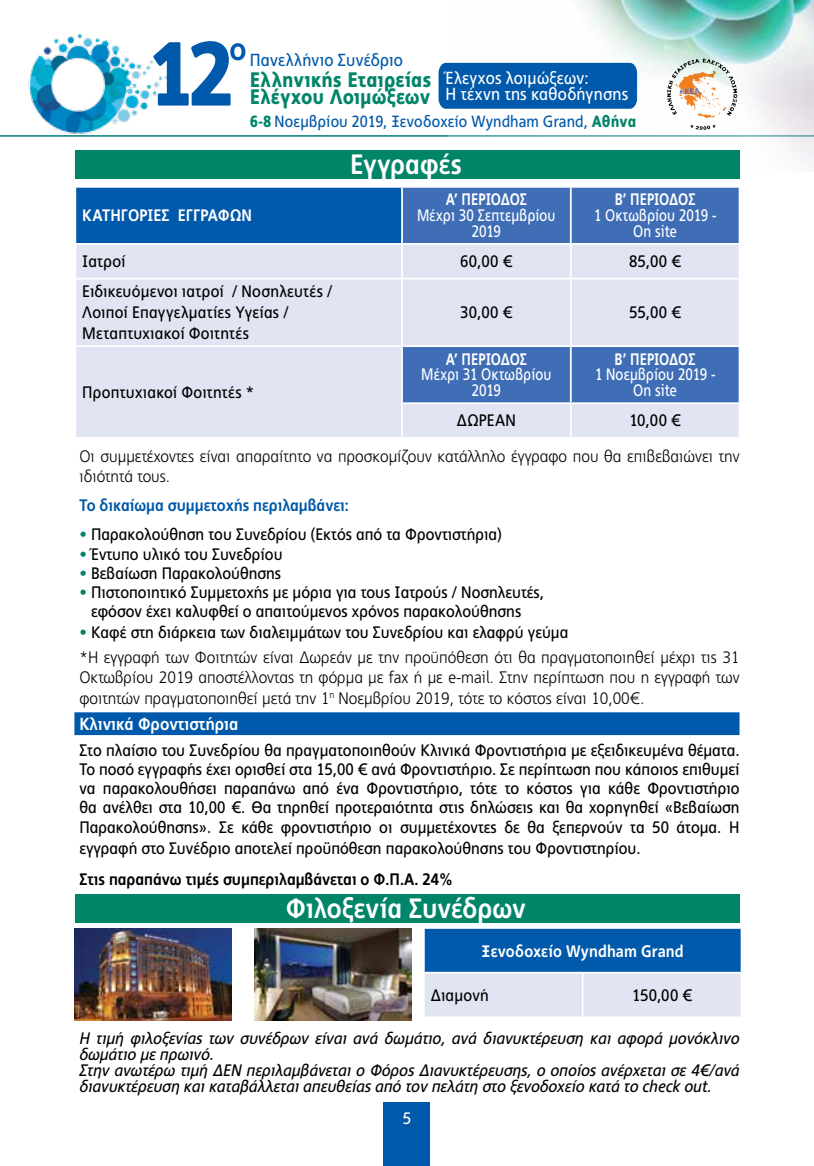
<style>
.page{position:relative;width:814px;height:1166px;background:#fff}
.page>*{position:absolute;margin:0;border:0;box-sizing:border-box;transform-origin:0 0}
.t1{font:900 90.83px "PF Index";color:#0059aa}
.t2{font:700 28px "PF Index";color:#fff}
.t3{font:900 21px "PF Index";letter-spacing:.005em;color:#008569}
.t4{font:17.5px/15.8px "PF Index";letter-spacing:.015em;color:#fff}
.t5{font:17.5px "PF Index";letter-spacing:.01em;color:#0059aa}
.t6{font:700 17.5px "PF Index";color:#fff}
.t7{font:16.62px/19.2px "PF Index";color:#000}
.t8{font:300 16.62px/20.1px "PF Index";color:#000}
.t9{font:italic 16.62px/15.8px "PF Index";color:#000}
.t10{font:16.62px/15.8px "PF Index";letter-spacing:.01em;color:#fff;text-align:center;scale:.9 1}
.t11{font:700 16.62px "PF Index";color:#000}
.t12{font:700 16.62px "PF Index";letter-spacing:.005em;color:#fff}
.t13{font:700 16.62px "PF Index";letter-spacing:.005em;color:#fff;scale:.9 1}
.t14{font:700 16.62px "PF Index";color:#0059aa}
.t15{font:16.62px "PF Index";letter-spacing:.01em;color:#fff}
.t16{font:16.28px "PF Index";letter-spacing:.01em;color:#0059aa}
.s1{font-weight:900;color:#008569}
.s2{color:#008569}
.s3{font-weight:400;color:#008569}
.s4{font-weight:400}
</style>
<div class="page">
<hr style="left:0;top:135px;width:814px;height:2px;background:#1f8989">
<img style="left:448px;top:0;width:366px;height:171px">
<div style="left:383px;top:1102px;width:47px;height:64px;background:#0059aa"></div>
<div style="left:665px;top:57px;width:74px;height:75px;background:#fff;border-radius:50%"></div>
<img style="left:701px;top:116px;width:14px;height:1px">
<svg style="left:690px;top:124px;width:26px;height:6px"></svg>
<svg style="left:667px;top:59px;width:70px;height:57px"></svg>
<img style="left:28px;top:34px;width:139px;height:100px">
<div style="left:438px;top:63px;width:199px;height:46px;background:#0059aa"></div>
<div style="left:75px;top:151px;width:664px;height:28px;background:#008569"></div>
<div style="left:74px;top:712px;width:665px;height:23px;background:#0059aa"></div>
<div style="left:75px;top:187px;width:327px;height:57px;background:#0059aa"></div>
<div style="left:403px;top:188px;width:335px;height:55px;background:#3f6eb6"></div>
<svg style="left:76px;top:245px;width:662px;height:192px;background:#c9d2ea"></svg>
<hr style="left:402px;top:345px;width:168px;height:2px;background:#fff">
<hr style="left:401px;top:347px;width:2px;height:55px;background:#fff">
<hr style="left:401px;top:402px;width:169px;height:2px;background:#fff">
<hr style="left:570px;top:345px;width:170px;height:2px;background:#fff">
<hr style="left:570px;top:347px;width:1px;height:55px;background:#fff">
<hr style="left:570px;top:402px;width:170px;height:2px;background:#fff">
<hr style="left:74px;top:186px;width:328px;height:2px;background:#fff">
<hr style="left:74px;top:188px;width:2px;height:55px;background:#fff">
<hr style="left:74px;top:243px;width:328px;height:2px;background:#fff">
<hr style="left:401px;top:245px;width:2px;height:33px;background:#fff">
<hr style="left:570px;top:245px;width:1px;height:33px;background:#fff">
<hr style="left:74px;top:278px;width:328px;height:1px;background:#fff">
<hr style="left:402px;top:278px;width:168px;height:1px;background:#fff">
<hr style="left:401px;top:279px;width:2px;height:66px;background:#fff">
<hr style="left:570px;top:278px;width:170px;height:1px;background:#fff">
<hr style="left:570px;top:279px;width:1px;height:66px;background:#fff">
<hr style="left:74px;top:345px;width:328px;height:2px;background:#fff">
<hr style="left:401px;top:404px;width:2px;height:33px;background:#fff">
<hr style="left:570px;top:404px;width:1px;height:33px;background:#fff">
<hr style="left:401px;top:188px;width:2px;height:55px;background:#fff">
<hr style="left:570px;top:188px;width:1px;height:55px;background:#fff">
<div style="left:75px;top:894px;width:664px;height:29px;background:#008569"></div>
<div style="left:424px;top:928px;width:317px;height:44px;background:#0059aa"></div>
<div style="left:425px;top:973px;width:315px;height:43px;background:#e1e4f3"></div>
<hr style="left:423px;top:927px;width:159px;height:2px;background:#fff">
<hr style="left:423px;top:929px;width:2px;height:43px;background:#fff">
<hr style="left:582px;top:927px;width:160px;height:2px;background:#fff">
<hr style="left:740px;top:929px;width:2px;height:43px;background:#fff">
<hr style="left:582px;top:973px;width:1px;height:43px;background:#fff">
<img style="left:255px;top:929px;width:157px;height:91px">
<img style="left:74px;top:929px;width:157px;height:91px">
<h1 class="t1" style="left:147px;top:21px;width:89px">12</h1>
<p class="t5" style="left:229px;top:50px;width:175px"><sup>o</sup> Πανελλήνιο Συνέδριο</p>
<p class="t3" style="left:250px;top:67px;width:183px">Ελληνικής Εταιρείας</p>
<p class="t4" style="left:445px;top:70px;width:184px">Έλεγχος λοιμώξεων:<br>Η τέχνη της καθοδήγησης</p>
<p class="t16" style="left:250px;top:112px;width:388px"><span class="s1">6-8</span> Νοεµβρίου 2019, Ξενοδοχείο Wyndham Grand, <span class="s1">Αθήνα</span></p>
<p class="t3" style="left:250px;top:85px;width:182px">Ελέγχου Λοιµώξεων</p>
<p class="t12" style="left:82px;top:206px;width:171px">ΚΑΤΗΓΟΡΙΕΣ ΕΓΓΡΑΦΩΝ</p>
<h2 class="t2" style="left:350px;top:147px;width:113px">Εγγραφές</h2>
<p class="t13" style="left:445px;top:190px;width:92px">Α’ ΠΕΡΙΟΔΟΣ</p>
<p class="t10" style="left:417px;top:208px;width:155px">Μέχρι 30 Σεπτεμβρίου<br>2019</p>
<p class="t13" style="left:614px;top:190px;width:91px">Β’ ΠΕΡΙΟΔΟΣ</p>
<p class="t10" style="left:593px;top:208px;width:138px">1 Οκτωβρίου 2019 -<br>On site</p>
<p class="t7" style="left:82px;top:252px;width:45px">Ιατροί</p>
<p class="t7" style="left:460px;top:252px;width:54px">60,00 €</p>
<p class="t7" style="left:629px;top:252px;width:54px">85,00 €</p>
<p class="t7" style="left:82px;top:281px;width:251px;line-height:21px">Ειδικευόμενοι ιατροί / Νοσηλευτές /<br>Λοιποί Επαγγελματίες Υγείας /<br>Μεταπτυχιακοί Φοιτητές</p>
<p class="t7" style="left:460px;top:303px;width:54px">30,00 €</p>
<p class="t7" style="left:629px;top:303px;width:54px">55,00 €</p>
<p class="t7" style="left:82px;top:382px;width:173px">Προπτυχιακοί Φοιτητές *</p>
<p class="t13" style="left:445px;top:349px;width:92px">Α’ ΠΕΡΙΟΔΟΣ</p>
<p class="t10" style="left:421px;top:367px;width:146px">Μέχρι 31 Οκτωβρίου<br>2019</p>
<p class="t13" style="left:614px;top:349px;width:91px">Β’ ΠΕΡΙΟΔΟΣ</p>
<p class="t10" style="left:594px;top:367px;width:136px">1 Νοεμβρίου 2019 -<br>On site</p>
<p class="t7" style="left:457px;top:411px;width:61px">ΔΩΡΕΑΝ</p>
<p class="t7" style="left:629px;top:411px;width:53px">10,00 €</p>
<p class="t8" style="left:79px;top:446px;width:661px">Οι συμμετέχοντες είναι απαραίτητο να προσκομίζουν κατάλληλο έγγραφο που θα επιβεβαιώνει την ιδιότητά τους.</p>
<p class="t14" style="left:79px;top:496px;width:271px">Το δικαίωμα συμμετοχής περιλαμβάνει:</p>
<p class="t7" style="left:79px;top:525px;width:424px"><span class="s2">•</span> Παρακολούθηση του Συνεδρίου (Εκτός από τα Φροντιστήρια)</p>
<p class="t7" style="left:79px;top:544px;width:205px"><span class="s2">•</span> Έντυπο υλικό του Συνεδρίου</p>
<p class="t7" style="left:79px;top:564px;width:203px"><span class="s2">•</span> Βεβαίωση Παρακολούθησης</p>
<p class="t7" style="left:91px;top:583px;width:454px;text-indent:-12px"><span class="s2">•</span> Πιστοποιητικό Συμμετοχής με μόρια για τους Ιατρούς / Νοσηλευτές, εφόσον έχει καλυφθεί ο απαιτούμενος χρόνος παρακολούθησης</p>
<p class="t8" style="left:79px;top:619px;width:661px;line-height:25px"><span class="s3">•</span> <span class="s4">Καφέ στη διάρκεια των διαλειμμάτων του Συνεδρίου και ελαφρύ γεύμα<br></span>*Η εγγραφή των Φοιτητών είναι Δωρεάν με την προϋπόθεση ότι θα πραγματοποιηθεί μέχρι τις 31</p>
<p class="t8" style="left:79px;top:667px;width:661px;line-height:21px">Οκτωβρίου 2019 αποστέλλοντας τη φόρμα με fax ή με e-mail. Στην περίπτωση που η εγγραφή των φοιτητών πραγματοποιηθεί μετά την 1<sup>η</sup> Νοεμβρίου 2019, τότε το κόστος είναι 10,00€.</p>
<p class="t6" style="left:79px;top:713px;width:160px">Κλινικά Φροντιστήρια</p>
<p class="t7" style="left:79px;top:740px;width:661px;text-align:justify">Στο πλαίσιο του Συνεδρίου θα πραγματοποιηθούν Κλινικά Φροντιστήρια με εξειδικευμένα θέματα.<br>Το ποσό εγγραφής έχει ορισθεί στα 15,00 € ανά Φροντιστήριο. Σε περίπτωση που κάποιος επιθυμεί να παρακολουθήσει παραπάνω από ένα Φροντιστήριο, τότε το κόστος για κάθε Φροντιστήριο θα ανέλθει στα 10,00 €. Θα τηρηθεί προτεραιότητα στις δηλώσεις και θα χορηγηθεί «Βεβαίωση Παρακολούθησης». Σε κάθε φροντιστήριο οι συμμετέχοντες δε θα ξεπερνούν τα 50 άτομα. Η</p>
<p class="t7" style="left:79px;top:838px;width:563px">εγγραφή στο Συνέδριο αποτελεί προϋπόθεση παρακολούθησης του Φροντιστηρίου.</p>
<p class="t11" style="left:79px;top:869px;width:375px">Στις παραπάνω τιμές συμπεριλαμβάνεται ο Φ.Π.Α. 24%</p>
<h2 class="t2" style="left:286px;top:891px;width:241px">Φιλοξενία Συνέδρων</h2>
<p class="t12" style="left:481px;top:941px;width:204px">Ξενοδοχείο Wyndham Grand</p>
<p class="t7" style="left:431px;top:986px;width:59px">Διαμονή</p>
<p class="t7" style="left:631px;top:986px;width:62px">150,00 €</p>
<p class="t9" style="left:79px;top:1031px;width:661px">Η τιμή φιλοξενίας των συνέδρων είναι ανά δωμάτιο, ανά διανυκτέρευση και αφορά μονόκλινο δωμάτιο με πρωινό.<br>Στην ανωτέρω τιμή ΔΕΝ περιλαμβάνεται ο Φόρος Διανυκτέρευσης, ο οποίος ανέρχεται σε 4€/ανά διανυκτέρευση και καταβάλλεται απευθείας από τον πελάτη στο ξενοδοχείο κατά το check out.</p>
<p class="t15" style="left:403px;top:1108px;width:10px">5</p>
</div>
